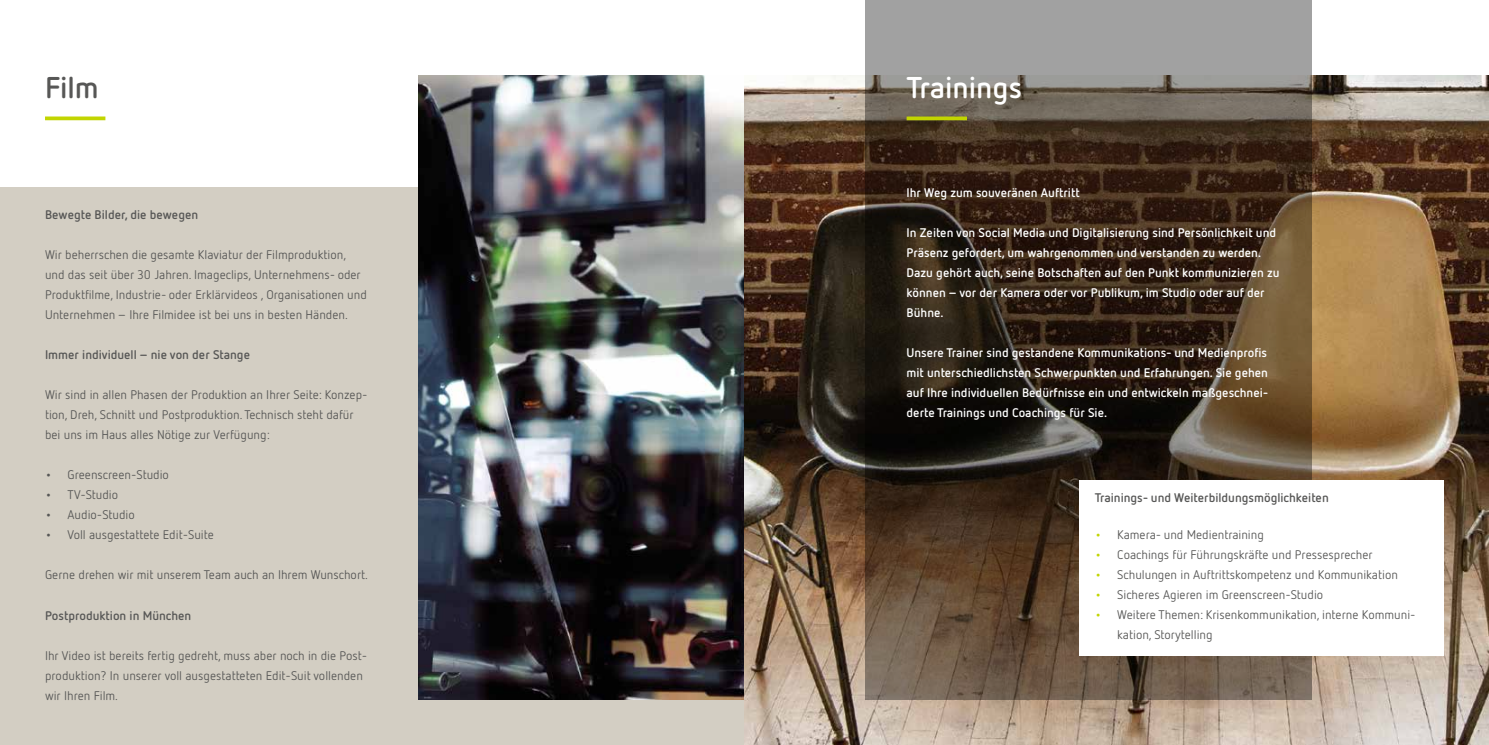
<style>
.page{position:relative;width:1489px;height:745px;background:#fff}
.page>*{position:absolute;margin:0;border:0;box-sizing:border-box;transform-origin:0 0}
.t1{font:700 30px "Netto OT";color:#fff}
.t2{font:700 30px "Netto OT";color:#575756}
.t3{font:12.5px/20px "Netto OT";color:#575756}
.t4{font:700 12.5px/20px "Netto OT";color:#fff}
.t5{font:700 12.5px "Netto OT";color:#575756}
.s1{font-weight:700}
.s2{font-weight:700;color:#c2d500}
</style>
<div class="page">
<div style="left:0;top:187px;width:1060px;height:557px;background:#d3cec3"></div>
<img style="left:418px;top:76px;width:326px;height:623px">
<svg style="left:45px;top:116px;width:60px;height:4px"></svg>
<img style="left:744px;top:75px;width:744px;height:669px">
<svg style="left:865px;top:0;width:446px;height:699px;background:#514437"></svg>
<svg style="left:906px;top:116px;width:60px;height:4px"></svg>
<div style="left:1079px;top:479px;width:364px;height:176px;background:#fff"></div>
<h1 class="t2" style="left:45px;top:69px;width:55px">Film</h1>
<h1 class="t1" style="left:906px;top:69px;width:117px">Trainings</h1>
<p class="t5" style="left:45px;top:207px;width:155px">Bewegte Bilder, die bewegen</p>
<p class="t3" style="left:45px;top:244px;width:323px">Wir beherrschen die gesamte Klaviatur der Filmproduktion, und das seit über 30 Jahren. Imageclips, Unternehmens- oder Produktfilme, Industrie- oder Erklärvideos , Organisationen und Unternehmen – Ihre Filmidee ist bei uns in besten Händen.</p>
<p class="t5" style="left:45px;top:347px;width:206px">Immer individuell – nie von der Stange</p>
<p class="t3" style="left:45px;top:384px;width:324px">Wir sind in allen Phasen der Produktion an Ihrer Seite: Konzep&shy;tion, Dreh, Schnitt und Postproduktion. Technisch steht dafür bei uns im Haus alles Nötige zur Verfügung:</p>
<p class="t3" style="left:45px;top:464px;width:125px"><span class="s1">•</span> Greenscreen-Studio</p>
<p class="t3" style="left:45px;top:484px;width:75px"><span class="s1">•</span> TV-Studio</p>
<p class="t3" style="left:45px;top:504px;width:91px"><span class="s1">•</span> Audio-Studio</p>
<p class="t3" style="left:45px;top:524px;width:170px"><span class="s1">•</span> Voll ausgestattete Edit-Suite</p>
<p class="t3" style="left:45px;top:564px;width:324px">Gerne drehen wir mit unserem Team auch an Ihrem Wunschort.</p>
<p class="t5" style="left:45px;top:607px;width:148px">Postproduktion in München</p>
<p class="t3" style="left:45px;top:644px;width:324px">Ihr Video ist bereits fertig gedreht, muss aber noch in die Post&shy;produktion? In unserer voll ausgestatteten Edit-Suit vollenden wir Ihren Film.</p>
<p class="t4" style="left:906px;top:182px;width:174px">Ihr Weg zum souveränen Auftritt</p>
<p class="t4" style="left:906px;top:222px;width:374px">In Zeiten von Social Media und Digitalisierung sind Persönlichkeit und Präsenz gefordert, um wahrgenommen und verstanden zu werden.<br>Dazu gehört auch, seine Botschaften auf den Punkt kommunizieren zu können – vor der Kamera oder vor Publikum, im Studio oder auf der Bühne.</p>
<p class="t4" style="left:906px;top:342px;width:363px;text-align:justify">Unsere Trainer sind gestandene Kommunikations- und Medienprofis mit unterschiedlichsten Schwerpunkten und Erfahrungen. Sie gehen auf Ihre individuellen Bedürfnisse ein und entwickeln maßgeschnei&shy;derte Trainings und Coachings für Sie.</p>
<p class="t5" style="left:1094px;top:489px;width:235px">Trainings- und Weiterbildungsmöglichkeiten</p>
<p class="t3" style="left:1094px;top:524px;width:171px"><span class="s2">•</span> Kamera- und Medientraining</p>
<p class="t3" style="left:1094px;top:544px;width:279px"><span class="s2">•</span> Coachings für Führungskräfte und Pressesprecher</p>
<p class="t3" style="left:1094px;top:564px;width:305px"><span class="s2">•</span> Schulungen in Auftrittskompetenz und Kommunikation</p>
<p class="t3" style="left:1094px;top:584px;width:230px"><span class="s2">•</span> Sicheres Agieren im Greenscreen-Studio</p>
<p class="t3" style="left:1117px;top:604px;width:300px;text-indent:-22px"><span class="s2">•</span> Weitere Themen: Krisenkommunikation, interne Kommuni&shy;kation, Storytelling</p>
</div>
